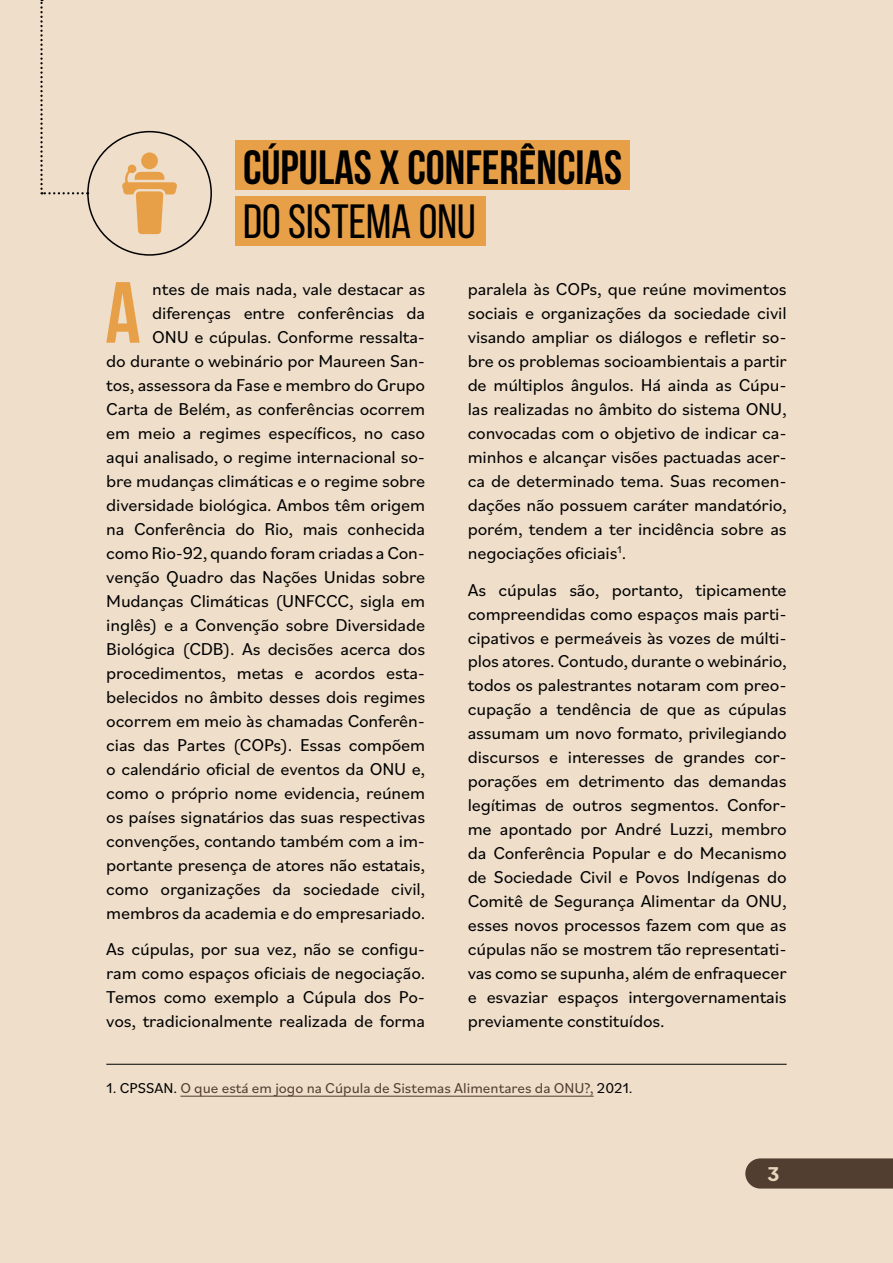
<style>
.page{position:relative;width:893px;height:1263px;background:#eedeca}
.page>*{position:absolute;margin:0;border:0;box-sizing:border-box;transform-origin:0 0}
.t1{font:700 86.55px "Bebas Neue";color:#e7a048}
.t2{font:700 48px "Bebas Neue";color:#000}
.t3{font:48px "Bebas Neue";color:#000}
.t4{font:700 21px "Bilo";color:#ead6bd}
.t5{font:18px/24px "Bilo";letter-spacing:-.01em;color:#000;text-align:justify}
.t6{font:15px "Bilo";color:#513e30}
.s1{color:#000}
</style>
<div class="page">
<div style="left:745px;top:1158px;width:148px;height:30px;background:#513e30"></div>
<div style="left:235px;top:196px;width:251px;height:49px;background:#e7a048"></div>
<div style="left:235px;top:140px;width:395px;height:50px;background:#e7a048"></div>
<hr style="left:180px;top:1096px;width:414px;height:1px;background:#513e30">
<hr style="left:106px;top:1064px;width:681px;height:1px;background:#000">
<svg style="left:122px;top:164px;width:55px;height:70px"></svg>
<div style="left:141px;top:152px;width:17px;height:17px;background:#e7a048;border-radius:50%"></div>
<svg style="left:40px;top:0;width:48px;height:194px"></svg>
<h2 class="t2" style="left:243px;top:141px;width:381px">CÚPULAS X CONFERÊNCIAS</h2>
<h2 class="t3" style="left:243px;top:196px;width:234px">DO SISTEMA ONU</h2>
<h1 class="t1" style="left:105px;top:265px;width:37px">A</h1>
<p class="t5" style="left:106px;top:276px;width:320px;text-align:right">ntes de mais nada, vale destacar as diferenças entre conferências da<br>ONU e cúpulas. Conforme ressalta-<br>do durante o webinário por Maureen San&shy;tos, assessora da Fase e membro do Grupo Carta de Belém, as conferências ocorrem em meio a regimes específicos, no caso aqui analisado, o regime internacional so&shy;bre mudanças climáticas e o regime sobre diversidade biológica. Ambos têm origem na Conferência do Rio, mais conhecida como Rio-92, quando foram criadas a Con&shy;venção Quadro das Nações Unidas sobre Mudanças Climáticas (UNFCCC, sigla em inglês) e a Convenção sobre Diversidade Biológica (CDB). As decisões acerca dos procedimentos, metas e acordos esta&shy;belecidos no âmbito desses dois regimes ocorrem em meio às chamadas Conferên&shy;cias das Partes (COPs). Essas compõem o calendário oficial de eventos da ONU e, como o próprio nome evidencia, reúnem os países signatários das suas respectivas convenções, contando também com a im&shy;portante presença de atores não estatais, como organizações da sociedade civil, membros da academia e do empresariado.</p>
<p class="t5" style="left:106px;top:937px;width:320px">As cúpulas, por sua vez, não se configu&shy;ram como espaços oficiais de negociação.<br>Temos como exemplo a Cúpula dos Po&shy;vos, tradicionalmente realizada de forma</p>
<p class="t5" style="left:468px;top:276px;width:320px">paralela às COPs, que reúne movimentos sociais e organizações da sociedade civil visando ampliar os diálogos e refletir so&shy;bre os problemas socioambientais a partir de múltiplos ângulos. Há ainda as Cúpu&shy;las realizadas no âmbito do sistema ONU, convocadas com o objetivo de indicar ca&shy;minhos e alcançar visões pactuadas acer&shy;ca de determinado tema. Suas recomen&shy;dações não possuem caráter mandatório, porém, tendem a ter incidência sobre as negociações oficiais<sup>1</sup>.</p>
<p class="t5" style="left:468px;top:577px;width:320px">As cúpulas são, portanto, tipicamente compreendidas como espaços mais parti&shy;cipativos e permeáveis às vozes de múlti&shy;plos atores. Contudo, durante o webinário, todos os palestrantes notaram com preo&shy;cupação a tendência de que as cúpulas assumam um novo formato, privilegiando discursos e interesses de grandes cor&shy;porações em detrimento das demandas legítimas de outros segmentos. Confor&shy;me apontado por André Luzzi, membro da Conferência Popular e do Mecanismo de Sociedade Civil e Povos Indígenas do Comitê de Segurança Alimentar da ONU, esses novos processos fazem com que as cúpulas não se mostrem tão representati&shy;vas como se supunha, além de enfraquecer e esvaziar espaços intergovernamentais previamente constituídos.</p>
<p class="t6" style="left:106px;top:1078px;width:528px"><span class="s1">1. CPSSAN.</span> O que está em jogo na Cúpula de Sistemas Alimentares da ONU?, <span class="s1">2021.</span></p>
<p class="t4" style="left:767px;top:1159px;width:14px">3</p>
</div>
